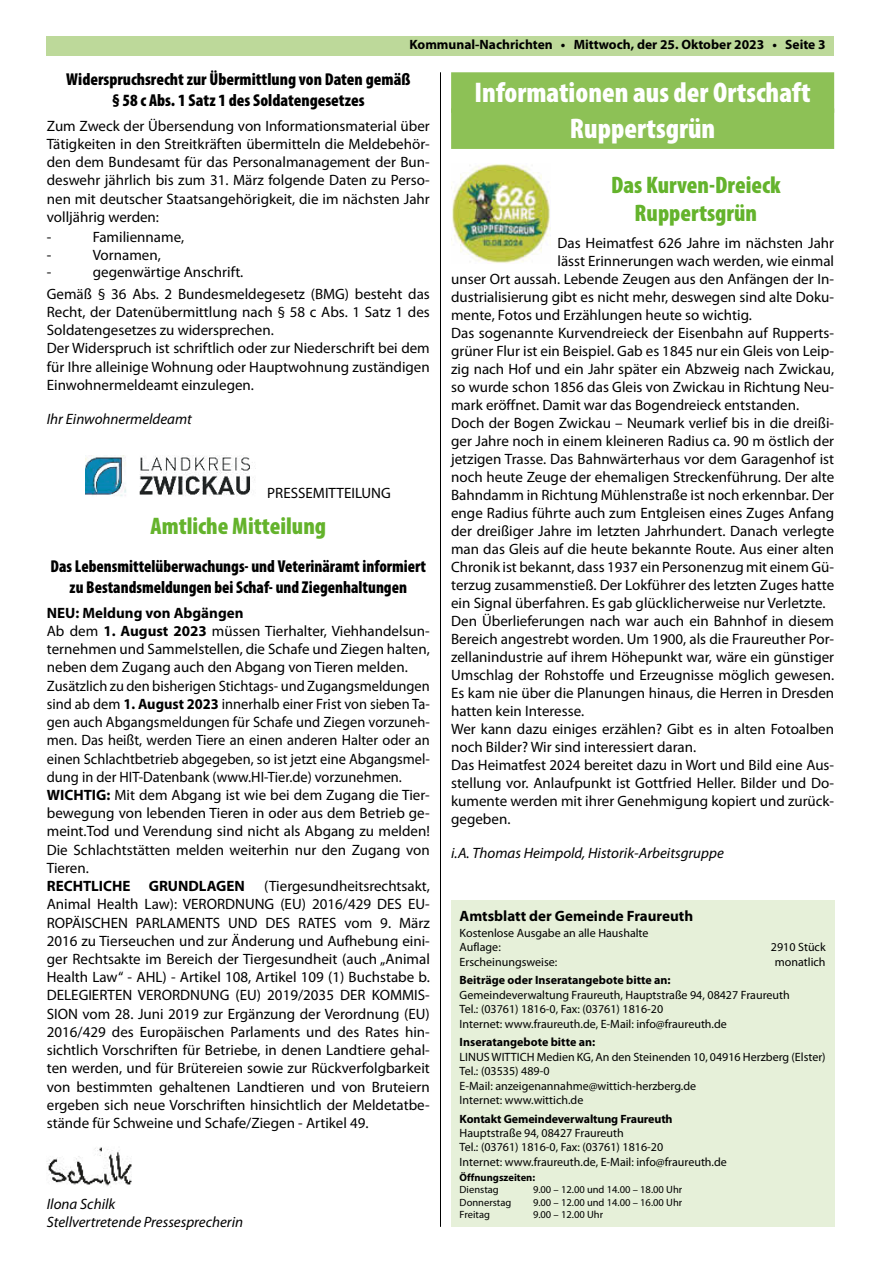
<style>
.page{position:relative;width:881px;height:1263px;background:#fff}
.page>*{position:absolute;margin:0;border:0;box-sizing:border-box;transform-origin:0 0}
.t1{font:900 condensed 28.5px "Myriad Pro";color:#fff}
.t2{font:900 condensed 24px/28.8px "Myriad Pro";color:#64b32c;text-align:center}
.t3{font:900 condensed 17.25px/20.9px "Myriad Pro";color:#000;text-align:center;scale:.96 1}
.t4{font:900 condensed 17.25px/20.9px "Myriad Pro";color:#000;text-align:center}
.t5{font:15px/18.3px "Myriad Pro";color:#000}
.t6{font:italic 15px/18.3px "Myriad Pro";color:#000}
.t7{font:700 15px "Myriad Pro";color:#000}
.t8{font:700 13.5px "Myriad Pro";color:#000}
.t9{font:12px/14.4px "Myriad Pro";color:#000}
.t10{font:700 12px "Myriad Pro";color:#000}
.t11{font:10.5px "Myriad Pro";color:#000}
.t12{font:700 10.5px "Myriad Pro";color:#000}
.s1{font-weight:700}
</style>
<div class="page">
<hr style="left:440px;top:72px;width:1px;height:1155px;background:#000">
<div style="left:47px;top:36px;width:786px;height:19px;background:#bdd99a"></div>
<img style="left:86px;top:455px;width:169px;height:41px">
<img style="left:47px;top:1147px;width:85px;height:39px">
<div style="left:451px;top:72px;width:382px;height:41px;background:#8dc156"></div>
<div style="left:451px;top:901px;width:382px;height:326px;background:#e6f0d9"></div>
<div style="left:451px;top:108px;width:382px;height:41px;background:#8dc156"></div>
<img style="left:451px;top:164px;width:99px;height:99px">
<p class="t8" style="left:409px;top:36px;width:417px">Kommunal-Nachrichten • Mittwoch, der 25. Oktober 2023 • Seite 3</p>
<p class="t4" style="left:66px;top:69px;width:345px">Widerspruchsrecht zur Übermittlung von Daten gemäß § 58 c Abs. 1 Satz 1 des Soldatengesetzes</p>
<p class="t5" style="left:47px;top:116px;width:384px;text-align:justify">Zum Zweck der Übersendung von Informationsmaterial über Tätigkeiten in den Streitkräften übermitteln die Meldebehör&shy;den dem Bundesamt für das Personalmanagement der Bun&shy;deswehr jährlich bis zum 31. März folgende Daten zu Perso&shy;nen mit deutscher Staatsangehörigkeit, die im nächsten Jahr volljährig werden:</p>
<p class="t5" style="left:47px;top:228px;width:6px">-</p>
<p class="t5" style="left:93px;top:228px;width:93px">Familienname,</p>
<p class="t5" style="left:47px;top:245px;width:6px">-</p>
<p class="t5" style="left:93px;top:245px;width:70px">Vornamen,</p>
<p class="t5" style="left:47px;top:262px;width:6px">-</p>
<p class="t5" style="left:47px;top:261px;width:384px;line-height:21.8px;text-indent:46px">gegenwärtige Anschrift.<br>Gemäß § 36 Abs. 2 Bundesmeldegesetz (BMG) besteht das</p>
<p class="t5" style="left:47px;top:303px;width:384px">Recht, der Datenübermittlung nach § 58 c Abs. 1 Satz 1 des Soldatengesetzes zu widersprechen.<br>Der Widerspruch ist schriftlich oder zur Niederschrift bei dem für Ihre alleinige Wohnung oder Hauptwohnung zuständigen Einwohnermeldeamt einzulegen.</p>
<p class="t6" style="left:47px;top:410px;width:146px">Ihr Einwohnermeldeamt</p>
<p class="t5" style="left:267px;top:484px;width:125px">PRESSEMITTEILUNG</p>
<h2 class="t2" style="left:150px;top:511px;width:177px">Amtliche Mitteilung</h2>
<p class="t3" style="left:51px;top:555px;width:392px">Das Lebensmittelüberwachungs- und Veterinäramt informiert zu Bestandsmeldungen bei Schaf- und Ziegenhaltungen</p>
<p class="t5" style="left:47px;top:603px;width:384px"><span class="s1">NEU: Meldung von Abgängen<br></span>Ab dem <span class="s1">1. August 2023</span> müssen Tierhalter, Viehhandelsun&shy;ternehmen und Sammelstellen, die Schafe und Ziegen halten, neben dem Zugang auch den Abgang von Tieren melden.<br>Zusätzlich zu den bisherigen Stichtags- und Zugangsmeldungen sind ab dem <span class="s1">1. August 2023</span> innerhalb einer Frist von sieben Ta&shy;gen auch Abgangsmeldungen für Schafe und Ziegen vorzuneh&shy;men. Das heißt, werden Tiere an einen anderen Halter oder an einen Schlachtbetrieb abgegeben, so ist jetzt eine Abgangsmel&shy;dung in der HIT-Datenbank (www.HI-Tier.de) vorzunehmen.<br><span class="s1">WICHTIG:</span> Mit dem Abgang ist wie bei dem Zugang die Tier&shy;bewegung von lebenden Tieren in oder aus dem Betrieb ge&shy;meint.Tod und Verendung sind nicht als Abgang zu melden!<br>Die Schlachtstätten melden weiterhin nur den Zugang von Tieren.</p>
<p class="t7" style="left:47px;top:876px;width:199px">RECHTLICHE GRUNDLAGEN</p>
<p class="t5" style="left:47px;top:877px;width:384px;text-align:justify;text-indent:217px">(Tiergesundheitsrechtsakt, Animal Health Law): VERORDNUNG (EU) 2016/429 DES EU-ROPÄISCHEN PARLAMENTS UND DES RATES vom 9. März 2016 zu Tierseuchen und zur Änderung und Aufhebung eini&shy;ger Rechtsakte im Bereich der Tiergesundheit (auch „Animal Health Law“ - AHL) - Artikel 108, Artikel 109 (1) Buchstabe b.<br>DELEGIERTEN VERORDNUNG (EU) 2019/2035 DER KOMMIS-SION vom 28. Juni 2019 zur Ergänzung der Verordnung (EU)<br>2016/429 des Europäischen Parlaments und des Rates hin&shy;sichtlich Vorschriften für Betriebe, in denen Landtiere gehal&shy;ten werden, und für Brütereien sowie zur Rückverfolgbarkeit von bestimmten gehaltenen Landtieren und von Bruteiern ergeben sich neue Vorschriften hinsichtlich der Meldetatbe&shy;stände für Schweine und Schafe/Ziegen - Artikel 49.</p>
<p class="t6" style="left:47px;top:1194px;width:198px">Ilona Schilk<br>Stellvertretende Pressesprecherin</p>
<h1 class="t1" style="left:474px;top:74px;width:337px">Informationen aus der Ortschaft</h1>
<h1 class="t1" style="left:569px;top:111px;width:147px">Ruppertsgrün</h1>
<h2 class="t2" style="left:610px;top:170px;width:171px">Das Kurven-Dreieck<br>Ruppertsgrün</h2>
<p class="t5" style="left:557px;top:233px;width:278px">Das Heimatfest 626 Jahre im nächsten Jahr</p>
<p class="t5" style="left:557px;top:251px;width:278px">lässt Erinnerungen wach werden, wie einmal</p>
<p class="t5" style="left:451px;top:269px;width:384px">unser Ort aussah. Lebende Zeugen aus den Anfängen der In-</p>
<p class="t5" style="left:451px;top:287px;width:384px">dustrialisierung gibt es nicht mehr, deswegen sind alte Doku-</p>
<p class="t5" style="left:451px;top:305px;width:302px">mente, Fotos und Erzählungen heute so wichtig.</p>
<p class="t5" style="left:451px;top:323px;width:384px">Das sogenannte Kurvendreieck der Eisenbahn auf Rupperts-</p>
<p class="t5" style="left:451px;top:341px;width:384px">grüner Flur ist ein Beispiel. Gab es 1845 nur ein Gleis von Leip-</p>
<p class="t5" style="left:451px;top:359px;width:384px">zig nach Hof und ein Jahr später ein Abzweig nach Zwickau,</p>
<p class="t5" style="left:451px;top:377px;width:384px">so wurde schon 1856 das Gleis von Zwickau in Richtung Neu-</p>
<p class="t5" style="left:451px;top:395px;width:349px">mark eröffnet. Damit war das Bogendreieck entstanden.</p>
<p class="t5" style="left:451px;top:413px;width:384px">Doch der Bogen Zwickau – Neumark verlief bis in die dreißi-</p>
<p class="t5" style="left:451px;top:431px;width:384px">ger Jahre noch in einem kleineren Radius ca. 90 m östlich der</p>
<p class="t5" style="left:451px;top:449px;width:384px">jetzigen Trasse. Das Bahnwärterhaus vor dem Garagenhof ist</p>
<p class="t5" style="left:451px;top:467px;width:384px">noch heute Zeuge der ehemaligen Streckenführung. Der alte</p>
<p class="t5" style="left:451px;top:485px;width:384px">Bahndamm in Richtung Mühlenstraße ist noch erkennbar. Der</p>
<p class="t5" style="left:451px;top:503px;width:384px">enge Radius führte auch zum Entgleisen eines Zuges Anfang</p>
<p class="t5" style="left:451px;top:521px;width:384px">der dreißiger Jahre im letzten Jahrhundert. Danach verlegte</p>
<p class="t5" style="left:451px;top:539px;width:384px">man das Gleis auf die heute bekannte Route. Aus einer alten</p>
<p class="t5" style="left:451px;top:557px;width:384px">Chronik ist bekannt, dass 1937 ein Personenzug mit einem Gü-</p>
<p class="t5" style="left:451px;top:575px;width:384px">terzug zusammenstieß. Der Lokführer des letzten Zuges hatte</p>
<p class="t5" style="left:451px;top:593px;width:376px">ein Signal überfahren. Es gab glücklicherweise nur Verletzte.</p>
<p class="t5" style="left:451px;top:611px;width:384px">Den Überlieferungen nach war auch ein Bahnhof in diesem</p>
<p class="t5" style="left:451px;top:629px;width:384px">Bereich angestrebt worden. Um 1900, als die Fraureuther Por-</p>
<p class="t5" style="left:451px;top:647px;width:384px">zellanindustrie auf ihrem Höhepunkt war, wäre ein günstiger</p>
<p class="t5" style="left:451px;top:665px;width:384px">Umschlag der Rohstoffe und Erzeugnisse möglich gewesen.</p>
<p class="t5" style="left:451px;top:683px;width:384px">Es kam nie über die Planungen hinaus, die Herren in Dresden</p>
<p class="t5" style="left:451px;top:701px;width:134px">hatten kein Interesse.</p>
<p class="t5" style="left:451px;top:719px;width:384px">Wer kann dazu einiges erzählen? Gibt es in alten Fotoalben</p>
<p class="t5" style="left:451px;top:737px;width:246px">noch Bilder? Wir sind interessiert daran.</p>
<p class="t5" style="left:451px;top:755px;width:384px">Das Heimatfest 2024 bereitet dazu in Wort und Bild eine Aus-</p>
<p class="t5" style="left:451px;top:773px;width:384px">stellung vor. Anlaufpunkt ist Gottfried Heller. Bilder und Do-</p>
<p class="t5" style="left:451px;top:791px;width:384px">kumente werden mit ihrer Genehmigung kopiert und zurück-</p>
<p class="t5" style="left:451px;top:809px;width:61px">gegeben.</p>
<p class="t6" style="left:451px;top:844px;width:274px">i.A. Thomas Heimpold, Historik-Arbeitsgruppe</p>
<p class="t7" style="left:459px;top:906px;width:235px">Amtsblatt der Gemeinde Fraureuth</p>
<p class="t9" style="left:459px;top:925px;width:190px">Kostenlose Ausgabe an alle Haushalte<br>Auflage:</p>
<p class="t9" style="left:770px;top:940px;width:56px">2910 Stück</p>
<p class="t9" style="left:459px;top:954px;width:99px">Erscheinungsweise:</p>
<p class="t9" style="left:774px;top:954px;width:52px">monatlich</p>
<p class="t10" style="left:459px;top:972px;width:212px">Beiträge oder Inseratangebote bitte an:</p>
<p class="t9" style="left:459px;top:987px;width:331px">Gemeindeverwaltung Fraureuth, Hauptstraße 94, 08427 Fraureuth<br>Tel.: (03761) 1816-0, Fax: (03761) 1816-20<br>Internet: www.fraureuth.de, E-Mail: info@fraureuth.de</p>
<p class="t10" style="left:459px;top:1034px;width:137px">Inseratangebote bitte an:</p>
<p class="t9" style="left:459px;top:1049px;width:367px">LINUS WITTICH Medien KG, An den Steinenden 10, 04916 Herzberg (Elster)<br>Tel.: (03535) 489-0<br>E-Mail: anzeigenannahme@wittich-herzberg.de<br>Internet: www.wittich.de</p>
<p class="t10" style="left:459px;top:1111px;width:214px">Kontakt Gemeindeverwaltung Fraureuth</p>
<p class="t9" style="left:459px;top:1125px;width:269px">Hauptstraße 94, 08427 Fraureuth<br>Tel.: (03761) 1816-0, Fax: (03761) 1816-20<br>Internet: www.fraureuth.de, E-Mail: info@fraureuth.de</p>
<p class="t12" style="left:459px;top:1170px;width:77px">Öffnungszeiten:</p>
<p class="t11" style="left:459px;top:1183px;width:41px">Dienstag</p>
<p class="t11" style="left:532px;top:1183px;width:151px">9.00 – 12.00 und 14.00 – 18.00 Uhr</p>
<p class="t11" style="left:459px;top:1196px;width:53px">Donnerstag</p>
<p class="t11" style="left:532px;top:1196px;width:151px">9.00 – 12.00 und 14.00 – 16.00 Uhr</p>
<p class="t11" style="left:459px;top:1208px;width:32px">Freitag</p>
<p class="t11" style="left:532px;top:1208px;width:72px">9.00 – 12.00 Uhr</p>
</div>
